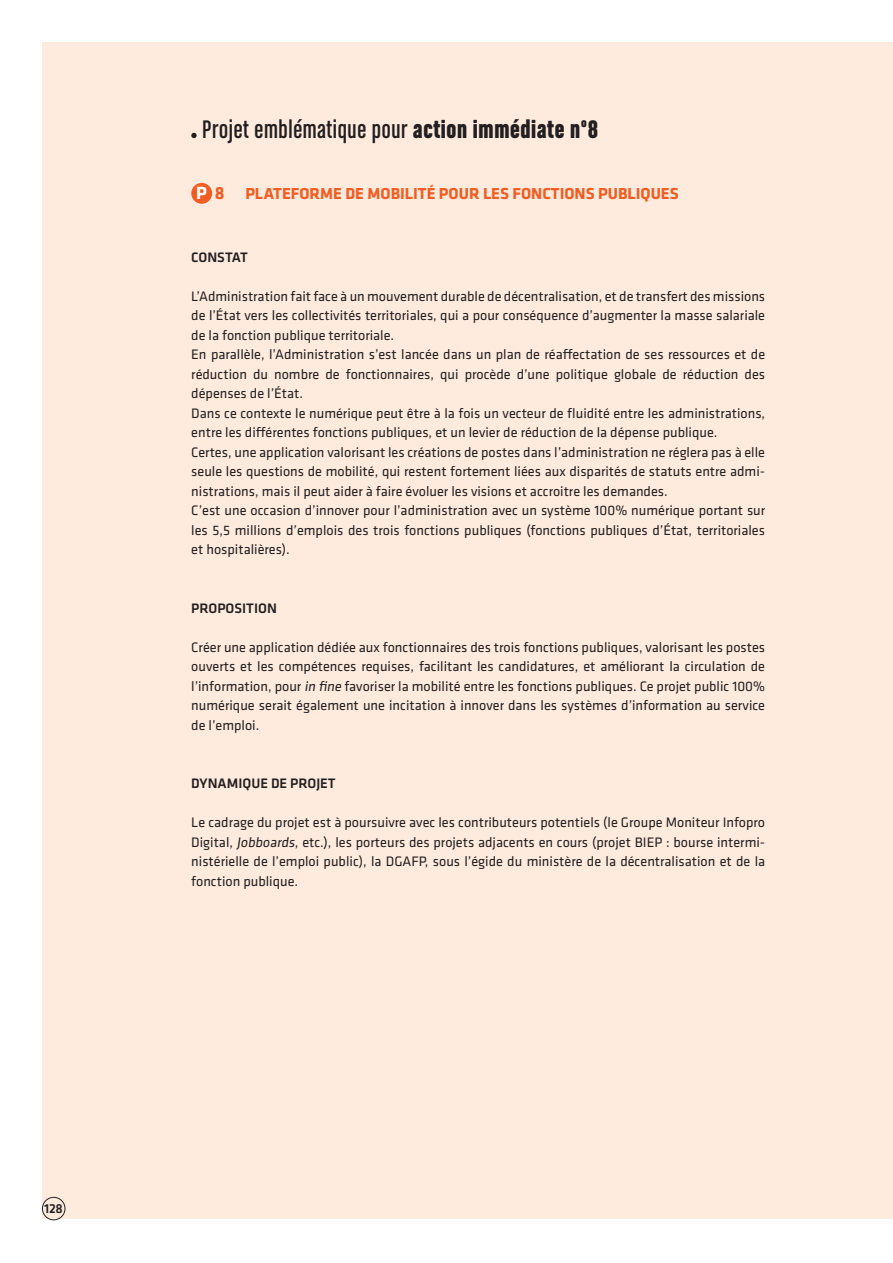
<style>
.page{position:relative;width:893px;height:1263px;background:#fff}
.page>*{position:absolute;margin:0;border:0;box-sizing:border-box;transform-origin:0 0}
.t1{font:27px "Chalet Comprime Cologne Sixty";letter-spacing:.025em;color:#231f20}
.t2{font:700 16.5px "Klavika";color:#f15d22}
.t3{font:14.25px/19.5px "Klavika";color:#231f20;text-align:justify}
.t4{font:500 14.25px "Klavika";color:#231f20}
.t5{font:500 13.5px "Klavika";color:#231f20}
.s1{font-family:"Chalet Comprime Hong Kong Sixty"}
.s2{font-size:18.3px;color:#fff}
.s3{font-size:18.3px}
</style>
<div class="page">
<div style="left:43px;top:43px;width:850px;height:1176px;background:#feebde"></div>
<svg style="left:191px;top:133px;width:6px;height:5px"></svg>
<div style="left:191px;top:183px;width:21px;height:21px;background:#f15d22;border-radius:50%"></div>
<div style="left:42px;top:1197px;width:23px;height:23px;border:1px solid #231f20;border-radius:50%"></div>
<p class="t5" style="left:44px;top:1204px;width:20px">128</p>
<h1 class="t1" style="left:202px;top:119px;width:397px">Projet emblématique pour <span class="s1">action immédiate n°8</span></h1>
<p class="t2" style="left:196px;top:184px;width:484px"><span class="s2">P</span> <span class="s3">8</span> PLATEFORME DE MOBILITÉ POUR LES FONCTIONS PUBLIQUES</p>
<p class="t4" style="left:191px;top:252px;width:58px">CONSTAT</p>
<p class="t3" style="left:191px;top:287px;width:575px;text-align:left">L’Administration fait face à un mouvement durable de décentralisation, et de transfert des missions de l’État vers les collectivités territoriales, qui a pour conséquence d’augmenter la masse salariale de la fonction publique territoriale.<br>En parallèle, l’Administration s’est lancée dans un plan de réaffectation de ses ressources et de réduction du nombre de fonctionnaires, qui procède d’une politique globale de réduction des dépenses de l’État.<br>Dans ce contexte le numérique peut être à la fois un vecteur de fluidité entre les administrations, entre les différentes fonctions publiques, et un levier de réduction de la dépense publique.<br>Certes, une application valorisant les créations de postes dans l’administration ne réglera pas à elle seule les questions de mobilité, qui restent fortement liées aux disparités de statuts entre admi&shy;nistrations, mais il peut aider à faire évoluer les visions et accroitre les demandes.<br>C’est une occasion d’innover pour l’administration avec un système 100% numérique portant sur les 5,5 millions d’emplois des trois fonctions publiques (fonctions publiques d’État, territoriales et hospitalières).</p>
<p class="t4" style="left:191px;top:603px;width:87px">PROPOSITION</p>
<p class="t3" style="left:191px;top:638px;width:575px">Créer une application dédiée aux fonctionnaires des trois fonctions publiques, valorisant les postes ouverts et les compétences requises, facilitant les candidatures, et améliorant la circulation de l’information, pour in fine favoriser la mobilité entre les fonctions publiques. Ce projet public 100% numérique serait également une incitation à innover dans les systèmes d’information au service de l’emploi.</p>
<p class="t4" style="left:191px;top:778px;width:146px">DYNAMIQUE DE PROJET</p>
<p class="t3" style="left:191px;top:814px;width:575px">Le cadrage du projet est à poursuivre avec les contributeurs potentiels (le Groupe Moniteur Infopro Digital, Jobboards, etc.), les porteurs des projets adjacents en cours (projet BIEP : bourse intermi&shy;nistérielle de l’emploi public), la DGAFP, sous l’égide du ministère de la décentralisation et de la fonction publique.</p>
</div>
